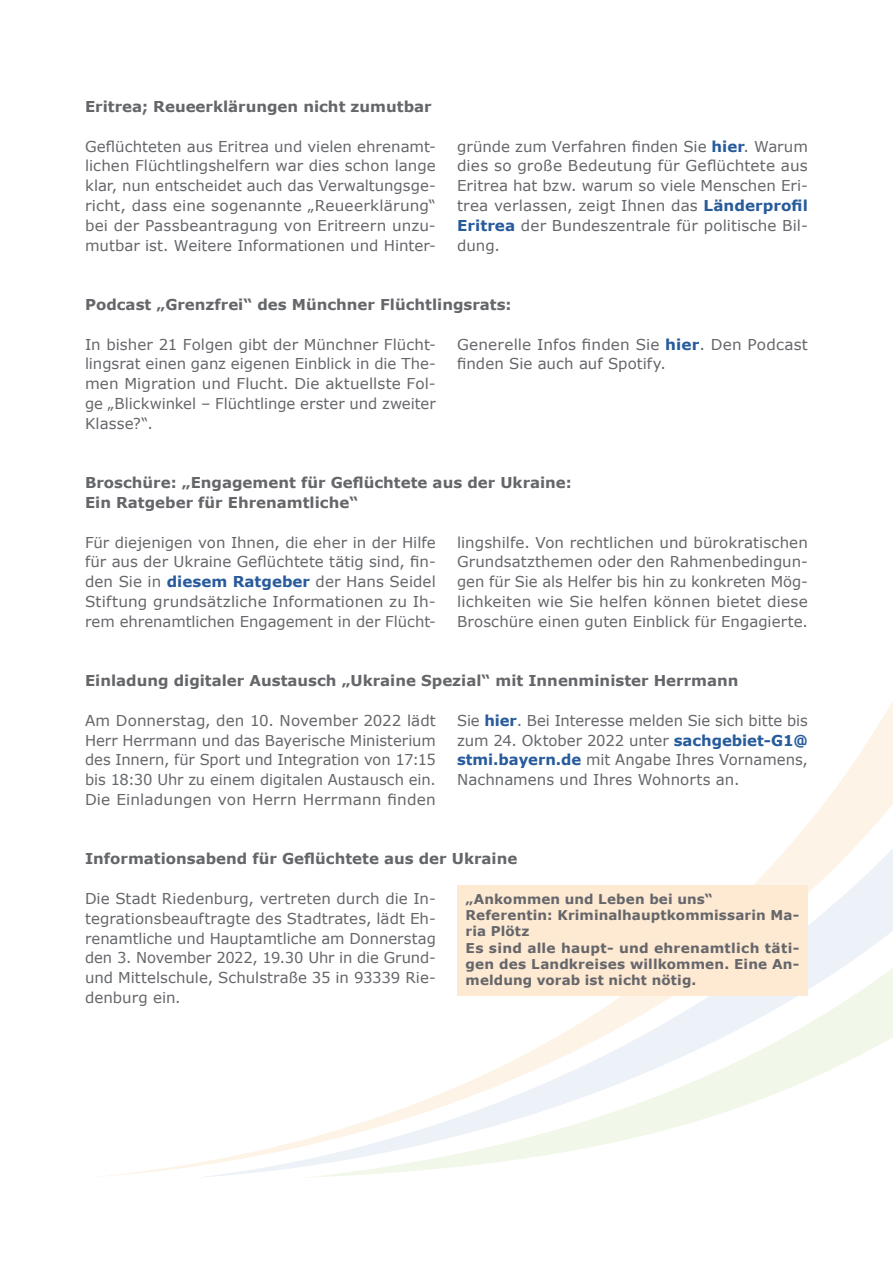
<style>
.page{position:relative;width:893px;height:1263px;background:#fff}
.page>*{position:absolute;margin:0;border:0;box-sizing:border-box;transform-origin:0 0}
.t1{font:15px/19.8px "Verdana";letter-spacing:.005em;color:#64666a;text-align:justify}
.t2{font:700 15px/19.8px "Verdana";color:#64666a}
.t3{font:700 13.5px/16.2px "Verdana";letter-spacing:.01em;color:#64666a}
.s1{font-weight:700;color:#275b9b}
</style>
<div class="page">
<svg style="left:101px;top:701px;width:792px;height:477px"></svg>
<div style="left:457px;top:885px;width:351px;height:29px;background:#fee9d3"></div>
<div style="left:457px;top:901px;width:351px;height:46px;background:#fee9d3"></div>
<div style="left:457px;top:934px;width:351px;height:61px;background:#fee9d3"></div>
<p class="t2" style="left:85px;top:96px;width:348px">Eritrea; Reueerklärungen nicht zumutbar</p>
<p class="t1" style="left:85px;top:136px;width:352px">Geflüchteten aus Eritrea und vielen ehrenamt&shy;lichen Flüchtlingshelfern war dies schon lange klar, nun entscheidet auch das Verwaltungsge&shy;richt, dass eine sogenannte „Reueerklärung“ bei der Passbeantragung von Eritreern unzu&shy;mutbar ist. Weitere Informationen und Hinter-</p>
<p class="t1" style="left:457px;top:136px;width:352px">gründe zum Verfahren finden Sie <span class="s1">hier</span>. Warum dies so große Bedeutung für Geflüchtete aus Eritrea hat bzw. warum so viele Menschen Eri&shy;trea verlassen, zeigt Ihnen das <span class="s1">Länderprofil Eritrea</span> der Bundeszentrale für politische Bil&shy;dung.</p>
<p class="t2" style="left:85px;top:294px;width:428px">Podcast „Grenzfrei“ des Münchner Flüchtlingsrats:</p>
<p class="t1" style="left:85px;top:334px;width:352px">In bisher 21 Folgen gibt der Münchner Flücht&shy;lingsrat einen ganz eigenen Einblick in die The&shy;men Migration und Flucht. Die aktuellste Fol&shy;ge „Blickwinkel – Flüchtlinge erster und zweiter Klasse?“.</p>
<p class="t1" style="left:457px;top:334px;width:352px">Generelle Infos finden Sie <span class="s1">hier</span>. Den Podcast finden Sie auch auf Spotify.</p>
<p class="t2" style="left:85px;top:472px;width:488px">Broschüre: „Engagement für Geflüchtete aus der Ukraine:<br>Ein Ratgeber für Ehrenamtliche“</p>
<p class="t1" style="left:85px;top:532px;width:352px">Für diejenigen von Ihnen, die eher in der Hilfe für aus der Ukraine Geflüchtete tätig sind, fin&shy;den Sie in <span class="s1">diesem Ratgeber</span> der Hans Seidel Stiftung grundsätzliche Informationen zu Ih&shy;rem ehrenamtlichen Engagement in der Flücht-</p>
<p class="t1" style="left:457px;top:532px;width:352px">lingshilfe. Von rechtlichen und bürokratischen Grundsatzthemen oder den Rahmenbedingun&shy;gen für Sie als Helfer bis hin zu konkreten Mög&shy;lichkeiten wie Sie helfen können bietet diese Broschüre einen guten Einblick für Engagierte.</p>
<p class="t2" style="left:85px;top:670px;width:655px">Einladung digitaler Austausch „Ukraine Spezial“ mit Innenminister Herrmann</p>
<p class="t1" style="left:85px;top:710px;width:352px">Am Donnerstag, den 10. November 2022 lädt Herr Herrmann und das Bayerische Ministerium des Innern, für Sport und Integration von 17:15 bis 18:30 Uhr zu einem digitalen Austausch ein.<br>Die Einladungen von Herrn Herrmann finden</p>
<p class="t1" style="left:457px;top:710px;width:352px">Sie <span class="s1">hier</span>. Bei Interesse melden Sie sich bitte bis zum 24. Oktober 2022 unter <span class="s1">sachgebiet-G1@ stmi.bayern.de</span> mit Angabe Ihres Vornamens, Nachnamens und Ihres Wohnorts an.</p>
<p class="t2" style="left:85px;top:849px;width:434px">Informationsabend für Geflüchtete aus der Ukraine</p>
<p class="t1" style="left:85px;top:888px;width:352px">Die Stadt Riedenburg, vertreten durch die In&shy;tegrationsbeauftragte des Stadtrates, lädt Eh&shy;renamtliche und Hauptamtliche am Donnerstag den 3. November 2022, 19.30 Uhr in die Grund&shy;und Mittelschule, Schulstraße 35 in 93339 Rie&shy;denburg ein.</p>
<p class="t3" style="left:466px;top:891px;width:335px">„Ankommen und Leben bei uns“<br>Referentin: Kriminalhauptkommissarin Ma&shy;ria Plötz<br>Es sind alle haupt- und ehrenamtlich täti&shy;gen des Landkreises willkommen. Eine An&shy;meldung vorab ist nicht nötig.</p>
</div>
